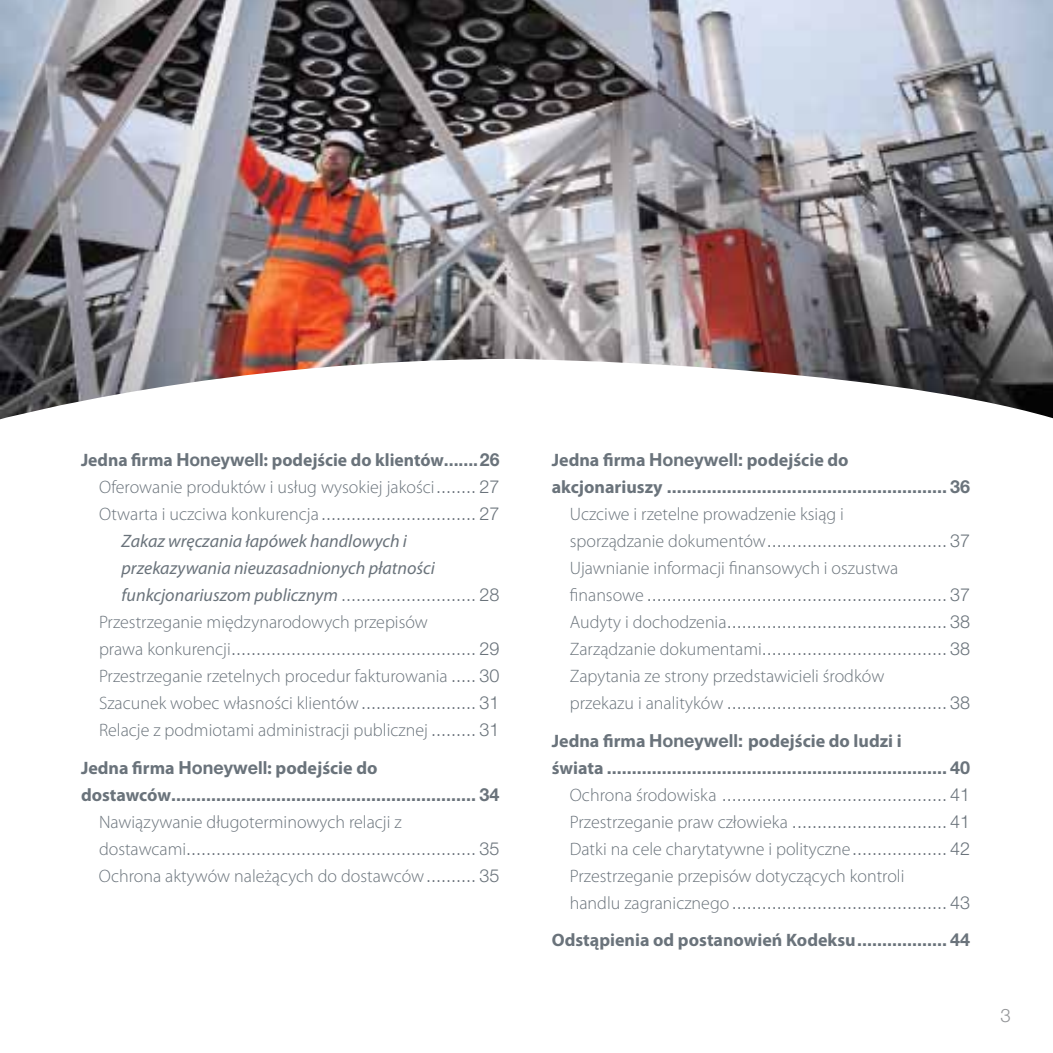
<style>
.page{position:relative;width:1053px;height:1053px;background:#fff}
.page>*{position:absolute;margin:0;border:0;box-sizing:border-box;transform-origin:0 0}
.t1{font:300 18.45px "Helvetica Neue";color:#939598}
.t2{font:300 18px/27px "Helvetica Neue";color:#6a737b;text-align:justify}
.t3{font:300 18px/27px "Myriad Pro";color:#6a737b;text-align:right}
.t4{font:700 18px "Myriad Pro";color:#6a737b}
.t5{font:700 18px "Helvetica Neue";color:#6a737b}
.t6{font:italic 18px/27px "Myriad Pro";color:#6a737b}
.s1{font-weight:700}
.s2{font-family:"Helvetica Neue";font-weight:700}
.s3{font-family:"Helvetica Neue"}
.s4{font-family:"Myriad Pro"}
.s5{font-family:"Myriad Pro";font-weight:400;font-style:italic}
.s6{font-family:"Myriad Pro";font-weight:700}
</style>
<div class="page">
<img style="left:0;top:0;width:1053px;height:419px">
<p class="t3" style="left:81px;top:447px;width:420px"><span class="s1">Jedna firma</span> <span class="s2">Honeywell</span><span class="s1">: podejście do klientów</span><span class="s2">.......26<br></span>Oferowanie produktów i usług wysokiej jakości<span class="s3">........ 27</span></p>
<p class="t2" style="left:99px;top:500px;width:402px"><span class="s4">Otwarta i uczciwa konkurencja</span> ............................... 27</p>
<p class="t6" style="left:122px;top:528px;width:315px">Zakaz wręczania łapówek handlowych i przekazywania nieuzasadnionych płatności</p>
<p class="t2" style="left:122px;top:581px;width:379px"><span class="s5">funkcjonariuszom publicznym</span> ........................... 28</p>
<p class="t3" style="left:99px;top:609px;width:330px">Przestrzeganie międzynarodowych przepisów</p>
<p class="t2" style="left:99px;top:635px;width:402px"><span class="s4">prawa konkurencji</span>................................................. 29</p>
<p class="t3" style="left:99px;top:663px;width:402px;text-align:justify">Przestrzeganie rzetelnych procedur fakturowania <span class="s3">..... 30<br></span>Szacunek wobec własności klientów<span class="s3">....................... 31<br></span>Relacje z podmiotami administracji publicznej <span class="s3">......... 31</span></p>
<p class="t4" style="left:81px;top:756px;width:298px">Jedna firma <span class="s3">Honeywell</span>: podejście do</p>
<p class="t5" style="left:81px;top:783px;width:420px"><span class="s4">dostawców</span>............................................................. 34</p>
<p class="t3" style="left:99px;top:808px;width:304px">Nawiązywanie długoterminowych relacji z</p>
<p class="t2" style="left:99px;top:834px;width:402px"><span class="s4">dostawcami</span>.......................................................... 35</p>
<p class="t3" style="left:99px;top:862px;width:402px">Ochrona aktywów należących do dostawców<span class="s3">.......... 35</span></p>
<p class="t4" style="left:552px;top:449px;width:298px">Jedna firma <span class="s3">Honeywell:</span> podejście do</p>
<p class="t5" style="left:552px;top:476px;width:420px"><span class="s4">akcjonariuszy</span> ........................................................ 36</p>
<p class="t3" style="left:570px;top:501px;width:276px">Uczciwe i rzetelne prowadzenie ksiąg i</p>
<p class="t2" style="left:570px;top:527px;width:402px"><span class="s4">sporządzanie dokumentów</span>.................................... 37</p>
<p class="t3" style="left:570px;top:555px;width:330px">Ujawnianie informacji finansowych i oszustwa</p>
<p class="t2" style="left:570px;top:581px;width:402px"><span class="s4">finansowe</span> ............................................................ 37<br><span class="s4">Audyty i dochodzenia</span>............................................ 38<br><span class="s4">Zarządzanie dokumentami</span>..................................... 38</p>
<p class="t3" style="left:570px;top:663px;width:316px">Zapytania ze strony przedstawicieli środków</p>
<p class="t2" style="left:570px;top:689px;width:402px"><span class="s4">przekazu i analityków</span> ............................................ 38</p>
<p class="t4" style="left:552px;top:729px;width:351px">Jedna firma <span class="s3">Honeywell:</span> podejście do ludzi i</p>
<p class="t2" style="left:570px;top:753px;width:402px;text-indent:-18px"><span class="s6">świata</span> <span class="s1">.................................................................... 40<br></span><span class="s4">Ochrona środowiska</span> ............................................. 41<br><span class="s4">Przestrzeganie praw człowieka</span> ............................... 41</p>
<p class="t3" style="left:570px;top:835px;width:402px;text-align:left">Datki na cele charytatywne i polityczne<span class="s3">................... 42<br></span>Przestrzeganie przepisów dotyczących kontroli</p>
<p class="t2" style="left:570px;top:888px;width:402px"><span class="s4">handlu zagranicznego</span> ........................................... 43</p>
<p class="t4" style="left:552px;top:928px;width:420px">Odstąpienia od postanowień Kodeksu<span class="s3">.................. 44</span></p>
<p class="t1" style="left:1000px;top:1004px;width:12px">3</p>
</div>
